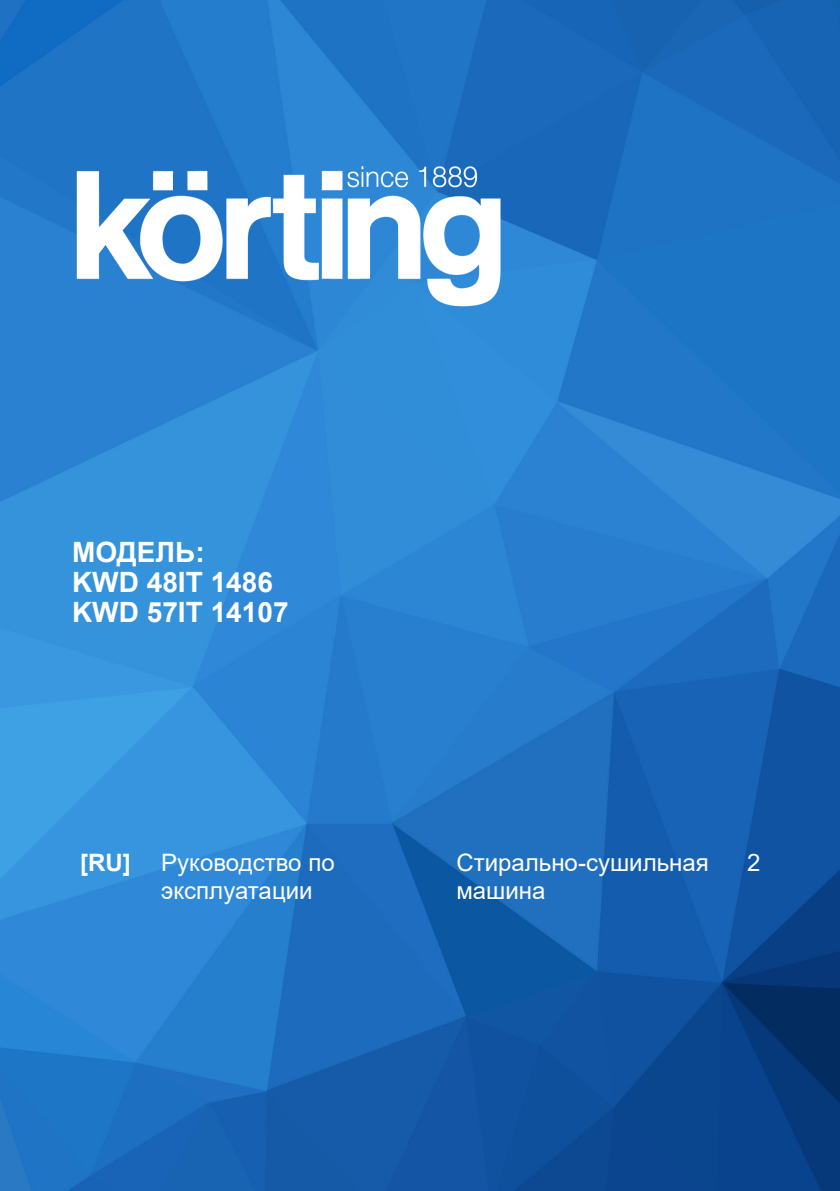
<style>
.page{position:relative;width:840px;height:1191px;background:#fff}
.page>*{position:absolute;margin:0;border:0;box-sizing:border-box;transform-origin:0 0}
.t1{font:700 28px/30px "Arial";color:#fff}
.t2{font:24px/28.8px "Arial";color:#fff}
.t3{font:700 24px "Arial";color:#fff}
</style>
<div class="page">
<img style="left:0;top:0;width:839px;height:1191px">
<img style="left:62px;top:159px;width:446px;height:154px">
<p class="t1" style="left:72px;top:538px;width:218px">МОДЕЛЬ:<br>KWD 48IT 1486<br>KWD 57IT 14107</p>
<p class="t3" style="left:80px;top:845px;width:52px">[RU]</p>
<p class="t2" style="left:161px;top:847px;width:175px">Руководство по эксплуатации</p>
<p class="t2" style="left:456px;top:847px;width:254px">Стирально-сушильная машина</p>
<p class="t2" style="left:746px;top:847px;width:15px">2</p>
</div>
